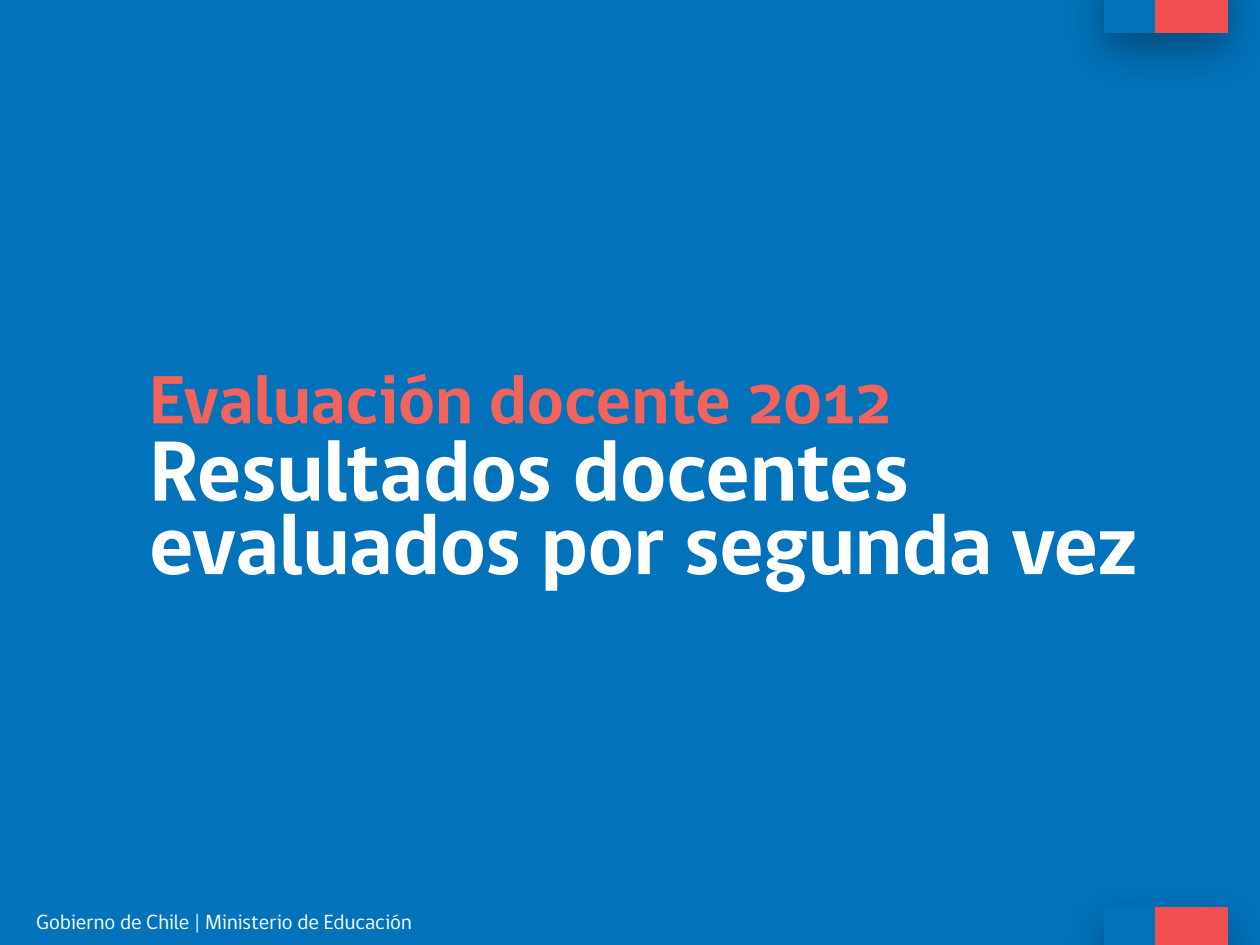
<style>
.page{position:relative;width:1260px;height:945px;background:#0272ba}
.page>*{position:absolute;margin:0;border:0;box-sizing:border-box;transform-origin:0 0}
.t1{font:700 87.5px/73.5px "gob CL";letter-spacing:-.01em;color:#fff}
.t2{font:700 70px "gob CL";letter-spacing:-.01em;color:#f1635b}
.t3{font:21px "gob CL";color:#fff}
</style>
<div class="page">
<div style="left:1066px;top:0;width:194px;height:89px;background:#000;opacity:.33"></div>
<div style="left:1104px;top:0;width:51px;height:33px;background:#0272ba"></div>
<div style="left:1155px;top:0;width:73px;height:33px;background:#f04e4f"></div>
<div style="left:1155px;top:908px;width:73px;height:37px;background:#f04e4f"></div>
<p class="t2" style="left:149px;top:352px;width:744px">Evaluación docente 2012</p>
<p class="t1" style="left:149px;top:437px;width:991px">Resultados docentes evaluados por segunda vez</p>
<p class="t3" style="left:36px;top:908px;width:377px">Gobierno de Chile | Ministerio de Educación</p>
</div>
